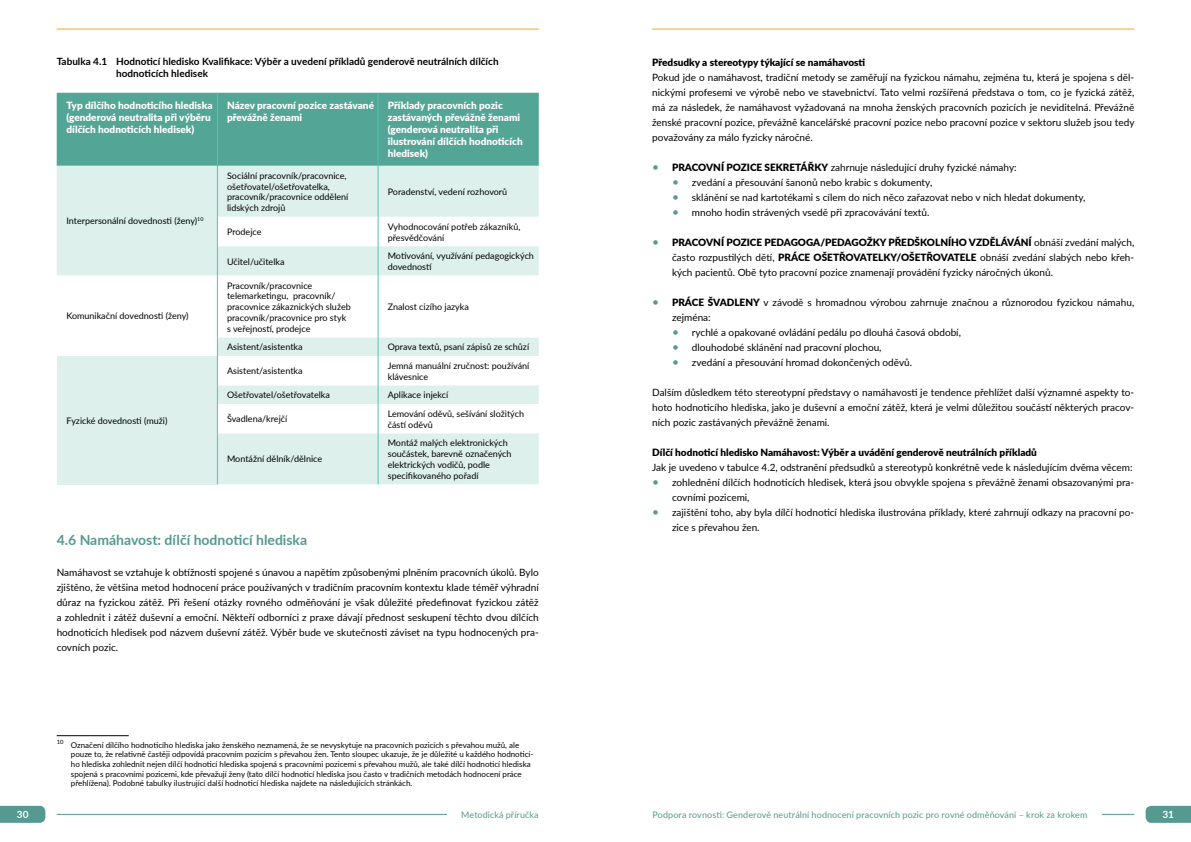
<style>
.page{position:relative;width:1191px;height:842px;background:#fff}
.page>*{position:absolute;margin:0;border:0;box-sizing:border-box;transform-origin:0 0}
.t1{font:700 14px "Lato";color:#559991}
.t2{font:10px/15px "Lato";color:#000;text-align:justify}
.t3{font:900 10px/12px "Lato";color:#fff}
.t4{font:900 10px "Lato";color:#000}
.t5{font:700 10px/12px "Lato";color:#000}
.t6{font:700 10px "Lato";color:#fff}
.t7{font:9px/10.8px "Lato";color:#000}
.t8{font:9px "Lato";letter-spacing:.01em;color:#559991}
.t9{font:8px/9.6px "Lato";color:#000}
.s1{font-size:12px;color:#559991}
.s2{font-weight:900}
</style>
<div class="page">
<hr style="left:652px;top:29px;width:482px;height:1px;background:#faa61a">
<hr style="left:57px;top:29px;width:482px;height:1px;background:#faa61a">
<hr style="left:652px;top:814px;width:482px;height:1px;background:#559991">
<svg style="left:1145px;top:806px;width:46px;height:17px"></svg>
<div style="left:652px;top:806px;width:449px;height:17px;background:#fff"></div>
<hr style="left:57px;top:814px;width:482px;height:1px;background:#559991">
<svg style="left:0;top:806px;width:45px;height:17px"></svg>
<div style="left:447px;top:806px;width:92px;height:17px;background:#fff"></div>
<div style="left:57px;top:93px;width:482px;height:73px;background:#53a596"></div>
<div style="left:57px;top:166px;width:482px;height:318px;background:#ddf0ec"></div>
<svg style="left:57px;top:217px;width:482px;height:216px"></svg>
<div style="left:57px;top:356px;width:160px;height:128px;background:#ddf0ec"></div>
<hr style="left:217px;top:93px;width:1px;height:73px;background:#57c2b3">
<hr style="left:378px;top:93px;width:1px;height:73px;background:#57c2b3">
<hr style="left:217px;top:166px;width:1px;height:51px;background:#57c2b3">
<hr style="left:378px;top:166px;width:1px;height:51px;background:#57c2b3">
<svg style="left:217px;top:217px;width:1px;height:29px"></svg>
<svg style="left:378px;top:217px;width:1px;height:29px"></svg>
<hr style="left:217px;top:246px;width:1px;height:30px;background:#57c2b3">
<hr style="left:378px;top:246px;width:1px;height:30px;background:#57c2b3">
<hr style="left:217px;top:276px;width:1px;height:61px;background:#57c2b3">
<hr style="left:378px;top:276px;width:1px;height:61px;background:#57c2b3">
<svg style="left:378px;top:337px;width:1px;height:96px"></svg>
<hr style="left:378px;top:433px;width:1px;height:51px;background:#57c2b3">
<svg style="left:217px;top:337px;width:1px;height:96px"></svg>
<hr style="left:217px;top:433px;width:1px;height:51px;background:#57c2b3">
<hr style="left:57px;top:735px;width:72px;height:1px;background:#000">
<p class="t5" style="left:116px;top:55px;width:384px;text-indent:-60px">Tabulka 4.1 Hodnoticí hledisko Kvalifikace: Výběr a uvedení příkladů genderově neutrálních dílčích hodnoticích hledisek</p>
<p class="t3" style="left:66px;top:99px;width:148px">Typ dílčího hodnoticího hlediska (genderová neutralita při výběru dílčích hodnoticích hledisek)</p>
<p class="t3" style="left:227px;top:99px;width:148px">Název pracovní pozice zastávané převážně ženami</p>
<p class="t3" style="left:388px;top:99px;width:136px">Příklady pracovních pozic zastávaných převážně ženami (genderová neutralita při ilustrování dílčích hodnoticích hledisek)</p>
<p class="t7" style="left:66px;top:215px;width:138px">Interpersonální dovednosti (ženy)<sup>10</sup></p>
<p class="t7" style="left:66px;top:310px;width:124px">Komunikační dovednosti (ženy)</p>
<p class="t7" style="left:66px;top:415px;width:103px">Fyzické dovednosti (muži)</p>
<p class="t7" style="left:227px;top:170px;width:123px">Sociální pracovník/pracovnice, ošetřovatel/ošetřovatelka, pracovník/pracovnice oddělení lidských zdrojů</p>
<p class="t7" style="left:388px;top:186px;width:121px">Poradenství, vedení rozhovorů</p>
<p class="t7" style="left:227px;top:226px;width:36px">Prodejce</p>
<p class="t7" style="left:388px;top:221px;width:134px">Vyhodnocování potřeb zákazníků, přesvědčování</p>
<p class="t7" style="left:227px;top:255px;width:59px">Učitel/učitelka</p>
<p class="t7" style="left:388px;top:250px;width:148px">Motivování, využívání pedagogických dovedností</p>
<p class="t7" style="left:227px;top:279px;width:125px">Pracovník/pracovnice telemarketingu, pracovník/ pracovnice zákaznických služeb pracovník/pracovnice pro styk s veřejností, prodejce</p>
<p class="t7" style="left:388px;top:301px;width:83px">Znalost cizího jazyka</p>
<p class="t7" style="left:227px;top:341px;width:77px">Asistent/asistentka</p>
<p class="t7" style="left:388px;top:341px;width:143px">Oprava textů, psaní zápisů ze schůzí</p>
<p class="t7" style="left:227px;top:365px;width:77px">Asistent/asistentka</p>
<p class="t7" style="left:388px;top:360px;width:143px">Jemná manuální zručnost: používání klávesnice</p>
<p class="t7" style="left:227px;top:389px;width:104px">Ošetřovatel/ošetřovatelka</p>
<p class="t7" style="left:388px;top:389px;width:62px">Aplikace injekcí</p>
<p class="t7" style="left:227px;top:413px;width:62px">Švadlena/krejčí</p>
<p class="t7" style="left:388px;top:408px;width:138px">Lemování oděvů, sešívání složitých částí oděvů</p>
<p class="t7" style="left:227px;top:453px;width:97px">Montážní dělník/dělnice</p>
<p class="t7" style="left:388px;top:437px;width:125px">Montáž malých elektronických součástek, barevně označených elektrických vodičů, podle specifikovaného pořadí</p>
<h1 class="t1" style="left:57px;top:529px;width:252px">4.6 Namáhavost: dílčí hodnoticí hlediska</h1>
<p class="t2" style="left:57px;top:564px;width:483px">Namáhavost se vztahuje k obtížnosti spojené s únavou a napětím způsobenými plněním pracovních úkolů. Bylo zjištěno, že většina metod hodnocení práce používaných v tradičním pracovním kontextu klade téměř výhradní důraz na fyzickou zátěž. Při řešení otázky rovného odměňování je však důležité předefinovat fyzickou zátěž a zohlednit i zátěž duševní a emoční. Někteří odborníci z praxe dávají přednost seskupení těchto dvou dílčích hodnoticích hledisek pod názvem duševní zátěž. Výběr bude ve skutečnosti záviset na typu hodnocených pra&shy;covních pozic.</p>
<p class="t9" style="left:71px;top:740px;width:464px;text-indent:-14px"><sup>10</sup> Označení dílčího hodnoticího hlediska jako ženského neznamená, že se nevyskytuje na pracovních pozicích s převahou mužů, ale pouze to, že relativně častěji odpovídá pracovním pozicím s převahou žen. Tento sloupec ukazuje, že je důležité u každého hodnoticí&shy;ho hlediska zohlednit nejen dílčí hodnoticí hlediska spojená s pracovními pozicemi s převahou mužů, ale také dílčí hodnoticí hlediska spojená s pracovními pozicemi, kde převažují ženy (tato dílčí hodnoticí hlediska jsou často v tradičních metodách hodnocení práce přehlížena). Podobné tabulky ilustrující další hodnoticí hlediska najdete na následujících stránkách.</p>
<p class="t4" style="left:652px;top:55px;width:215px">Předsudky a stereotypy týkající se namáhavosti</p>
<p class="t2" style="left:652px;top:69px;width:484px">Pokud jde o namáhavost, tradiční metody se zaměřují na fyzickou námahu, zejména tu, která je spojena s děl&shy;nickými profesemi ve výrobě nebo ve stavebnictví. Tato velmi rozšířená představa o tom, co je fyzická zátěž, má za následek, že namáhavost vyžadovaná na mnoha ženských pracovních pozicích je neviditelná. Převážně ženské pracovní pozice, převážně kancelářské pracovní pozice nebo pracovní pozice v sektoru služeb jsou tedy považovány za málo fyzicky náročné.</p>
<p class="t2" style="left:652px;top:159px;width:366px"><span class="s1">•</span> <span class="s2">PRACOVNÍ POZICE SEKRETÁŘKY</span> zahrnuje následující druhy fyzické námahy:</p>
<p class="t2" style="left:672px;top:174px;width:262px"><span class="s1">•</span> zvedání a přesouvání šanonů nebo krabic s dokumenty,</p>
<p class="t2" style="left:672px;top:189px;width:415px"><span class="s1">•</span> sklánění se nad kartotékami s cílem do nich něco zařazovat nebo v nich hledat dokumenty,</p>
<p class="t2" style="left:672px;top:204px;width:259px"><span class="s1">•</span> mnoho hodin strávených vsedě při zpracovávání textů.</p>
<p class="t2" style="left:672px;top:234px;width:464px;text-indent:-20px"><span class="s1">•</span> <span class="s2">PRACOVNÍ POZICE PEDAGOGA/PEDAGOŽKY PŘEDŠKOLNÍHO VZDĚLÁVÁNÍ</span> obnáší zvedání malých, často rozpustilých dětí, <span class="s2">PRÁCE OŠETŘOVATELKY/OŠETŘOVATELE</span> obnáší zvedání slabých nebo křeh&shy;kých pacientů. Obě tyto pracovní pozice znamenají provádění fyzicky náročných úkonů.</p>
<p class="t2" style="left:672px;top:294px;width:464px;text-indent:-20px"><span class="s1">•</span> <span class="s2">PRÁCE ŠVADLENY</span> v závodě s hromadnou výrobou zahrnuje značnou a různorodou fyzickou námahu, zejména:</p>
<p class="t2" style="left:672px;top:324px;width:290px"><span class="s1">•</span> rychlé a opakované ovládání pedálu po dlouhá časová období,</p>
<p class="t2" style="left:672px;top:339px;width:211px"><span class="s1">•</span> dlouhodobé sklánění nad pracovní plochou,</p>
<p class="t2" style="left:672px;top:354px;width:241px"><span class="s1">•</span> zvedání a přesouvání hromad dokončených oděvů.</p>
<p class="t2" style="left:652px;top:384px;width:483px">Dalším důsledkem této stereotypní představy o namáhavosti je tendence přehlížet další významné aspekty to&shy;hoto hodnoticího hlediska, jako je duševní a emoční zátěž, která je velmi důležitou součástí některých pracov&shy;ních pozic zastávaných převážně ženami.</p>
<p class="t4" style="left:652px;top:445px;width:386px">Dílčí hodnoticí hledisko Namáhavost: Výběr a uvádění genderově neutrálních příkladů</p>
<p class="t2" style="left:652px;top:459px;width:482px">Jak je uvedeno v tabulce 4.2, odstranění předsudků a stereotypů konkrétně vede k následujícím dvěma věcem:</p>
<p class="t2" style="left:672px;top:474px;width:464px;text-indent:-20px"><span class="s1">•</span> zohlednění dílčích hodnoticích hledisek, která jsou obvykle spojena s převážně ženami obsazovanými pra&shy;covními pozicemi,</p>
<p class="t2" style="left:672px;top:504px;width:464px;text-indent:-20px"><span class="s1">•</span> zajištění toho, aby byla dílčí hodnoticí hlediska ilustrována příklady, které zahrnují odkazy na pracovní po&shy;zice s převahou žen.</p>
<p class="t6" style="left:17px;top:807px;width:13px">30</p>
<p class="t8" style="left:461px;top:808px;width:79px">Metodická příručka</p>
<p class="t8" style="left:652px;top:808px;width:436px">Podpora rovnosti: Genderově neutrální hodnocení pracovních pozic pro rovné odměňování – krok za krokem</p>
<p class="t6" style="left:1162px;top:807px;width:13px">31</p>
</div>
